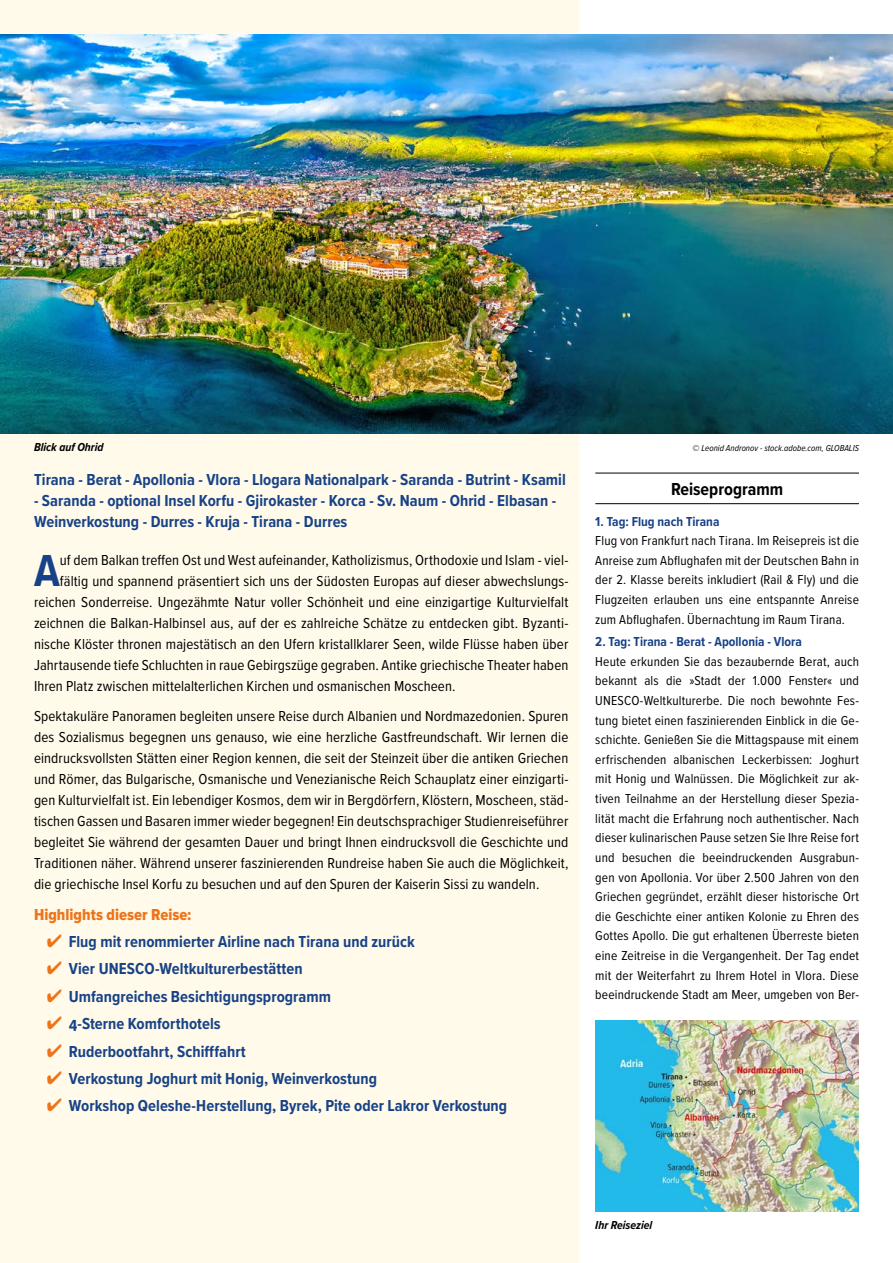
<style>
.page{position:relative;width:893px;height:1263px;background:#fff}
.page>*{position:absolute;margin:0;border:0;box-sizing:border-box;transform-origin:0 0}
.t1{font:700 46.5px "Proxima Nova Cond";color:#184287}
.t2{font:700 18px "Proxima Nova Cond";color:#000}
.t3{font:700 16.5px/21px "Proxima Nova Cond";letter-spacing:.005em;color:#184287}
.t4{font:16.5px "Proxima Nova Cond Extrabld";color:#ee7419}
.t5{font:15px/21px "Proxima Nova Cond";letter-spacing:.005em;color:#000;text-align:justify}
.t6{font:13.5px/19.6px "Proxima Nova Cond";letter-spacing:.01em;color:#000;text-align:justify}
.t7{font:700 13.5px "Proxima Nova Cond";color:#184287}
.t8{font:italic 700 12px "Proxima Nova Cond";color:#000}
.t9{font:italic 9px "Proxima Nova Cond";color:#000}
.s1{color:#ee7419}
</style>
<div class="page">
<div style="left:0;top:0;width:579px;height:1263px;background:#fffaea"></div>
<hr style="left:595px;top:473px;width:264px;height:1px;background:#000">
<hr style="left:595px;top:503px;width:264px;height:1px;background:#000">
<img style="left:0;top:34px;width:893px;height:400px">
<img style="left:595px;top:1020px;width:264px;height:192px">
<p class="t8" style="left:34px;top:438px;width:71px">Blick auf Ohrid</p>
<p class="t9" style="left:693px;top:441px;width:168px">© Leonid Andronov - stock.adobe.com, GLOBALIS</p>
<p class="t2" style="left:671px;top:475px;width:114px">Reiseprogramm</p>
<p class="t7" style="left:595px;top:511px;width:126px">1. Tag: Flug nach Tirana</p>
<p class="t6" style="left:595px;top:530px;width:265px">Flug von Frankfurt nach Tirana. Im Reisepreis ist die Anreise zum Abflughafen mit der Deutschen Bahn in der 2. Klasse bereits inkludiert (Rail &amp; Fly) und die Flugzeiten erlauben uns eine entspannte Anreise zum Abflughafen. Übernachtung im Raum Tirana.</p>
<p class="t7" style="left:595px;top:632px;width:208px">2. Tag: Tirana - Berat - Apollonia - Vlora</p>
<p class="t6" style="left:595px;top:651px;width:265px">Heute erkunden Sie das bezaubernde Berat, auch bekannt als die »Stadt der 1.000 Fenster« und UNESCO-Weltkulturerbe. Die noch bewohnte Fes&shy;tung bietet einen faszinierenden Einblick in die Ge&shy;schichte. Genießen Sie die Mittagspause mit einem erfrischenden albanischen Leckerbissen: Joghurt mit Honig und Walnüssen. Die Möglichkeit zur ak&shy;tiven Teilnahme an der Herstellung dieser Spezia&shy;lität macht die Erfahrung noch authentischer. Nach dieser kulinarischen Pause setzen Sie Ihre Reise fort und besuchen die beeindruckenden Ausgrabun&shy;gen von Apollonia. Vor über 2.500 Jahren von den Griechen gegründet, erzählt dieser historische Ort die Geschichte einer antiken Kolonie zu Ehren des Gottes Apollo. Die gut erhaltenen Überreste bieten eine Zeitreise in die Vergangenheit. Der Tag endet mit der Weiterfahrt zu Ihrem Hotel in Vlora. Diese beeindruckende Stadt am Meer, umgeben von Ber-</p>
<p class="t3" style="left:34px;top:469px;width:533px">Tirana - Berat - Apollonia - Vlora - Llogara Nationalpark - Saranda - Butrint - Ksamil</p>
<p class="t3" style="left:34px;top:490px;width:524px">- Saranda - optional Insel Korfu - Gjirokaster - Korca - Sv. Naum - Ohrid - Elbasan -<br>Weinverkostung - Durres - Kruja - Tirana - Durres</p>
<h1 class="t1" style="left:34px;top:536px;width:27px">A</h1>
<p class="t5" style="left:60px;top:549px;width:510px">uf dem Balkan treffen Ost und West aufeinander, Katholizismus, Orthodoxie und Islam - viel-</p>
<p class="t5" style="left:60px;top:570px;width:510px">fältig und spannend präsentiert sich uns der Südosten Europas auf dieser abwechslungs-</p>
<p class="t5" style="left:34px;top:591px;width:536px">reichen Sonderreise. Ungezähmte Natur voller Schönheit und eine einzigartige Kulturvielfalt</p>
<p class="t5" style="left:34px;top:612px;width:536px">zeichnen die Balkan-Halbinsel aus, auf der es zahlreiche Schätze zu entdecken gibt. Byzanti-</p>
<p class="t5" style="left:34px;top:633px;width:536px">nische Klöster thronen majestätisch an den Ufern kristallklarer Seen, wilde Flüsse haben über</p>
<p class="t5" style="left:34px;top:654px;width:536px">Jahrtausende tiefe Schluchten in raue Gebirgszüge gegraben. Antike griechische Theater haben</p>
<p class="t5" style="left:34px;top:675px;width:423px">Ihren Platz zwischen mittelalterlichen Kirchen und osmanischen Moscheen.</p>
<p class="t5" style="left:34px;top:704px;width:536px">Spektakuläre Panoramen begleiten unsere Reise durch Albanien und Nordmazedonien. Spuren des Sozialismus begegnen uns genauso, wie eine herzliche Gastfreundschaft. Wir lernen die eindrucksvollsten Stätten einer Region kennen, die seit der Steinzeit über die antiken Griechen und Römer, das Bulgarische, Osmanische und Venezianische Reich Schauplatz einer einzigarti&shy;gen Kulturvielfalt ist. Ein lebendiger Kosmos, dem wir in Bergdörfern, Klöstern, Moscheen, städ&shy;tischen Gassen und Basaren immer wieder begegnen! Ein deutschsprachiger Studienreiseführer begleitet Sie während der gesamten Dauer und bringt Ihnen eindrucksvoll die Geschichte und Traditionen näher. Während unserer faszinierenden Rundreise haben Sie auch die Möglichkeit, die griechische Insel Korfu zu besuchen und auf den Spuren der Kaiserin Sissi zu wandeln.</p>
<p class="t4" style="left:34px;top:905px;width:159px">Highlights dieser Reise:</p>
<p class="t3" style="left:47px;top:931px;width:369px"><span class="s1">✔</span> Flug mit renommierter Airline nach Tirana und zurück</p>
<p class="t3" style="left:47px;top:958px;width:257px"><span class="s1">✔</span> Vier UNESCO-Weltkulturerbestätten</p>
<p class="t3" style="left:47px;top:985px;width:286px"><span class="s1">✔</span> Umfangreiches Besichtigungsprogramm</p>
<p class="t3" style="left:47px;top:1013px;width:175px"><span class="s1">✔</span> 4-Sterne Komforthotels</p>
<p class="t3" style="left:47px;top:1040px;width:201px"><span class="s1">✔</span> Ruderbootfahrt, Schifffahrt</p>
<p class="t3" style="left:47px;top:1067px;width:332px"><span class="s1">✔</span> Verkostung Joghurt mit Honig, Weinverkostung</p>
<p class="t3" style="left:47px;top:1095px;width:462px"><span class="s1">✔</span> Workshop Qeleshe-Herstellung, Byrek, Pite oder Lakror Verkostung</p>
<p class="t8" style="left:595px;top:1216px;width:59px">Ihr Reiseziel</p>
</div>
